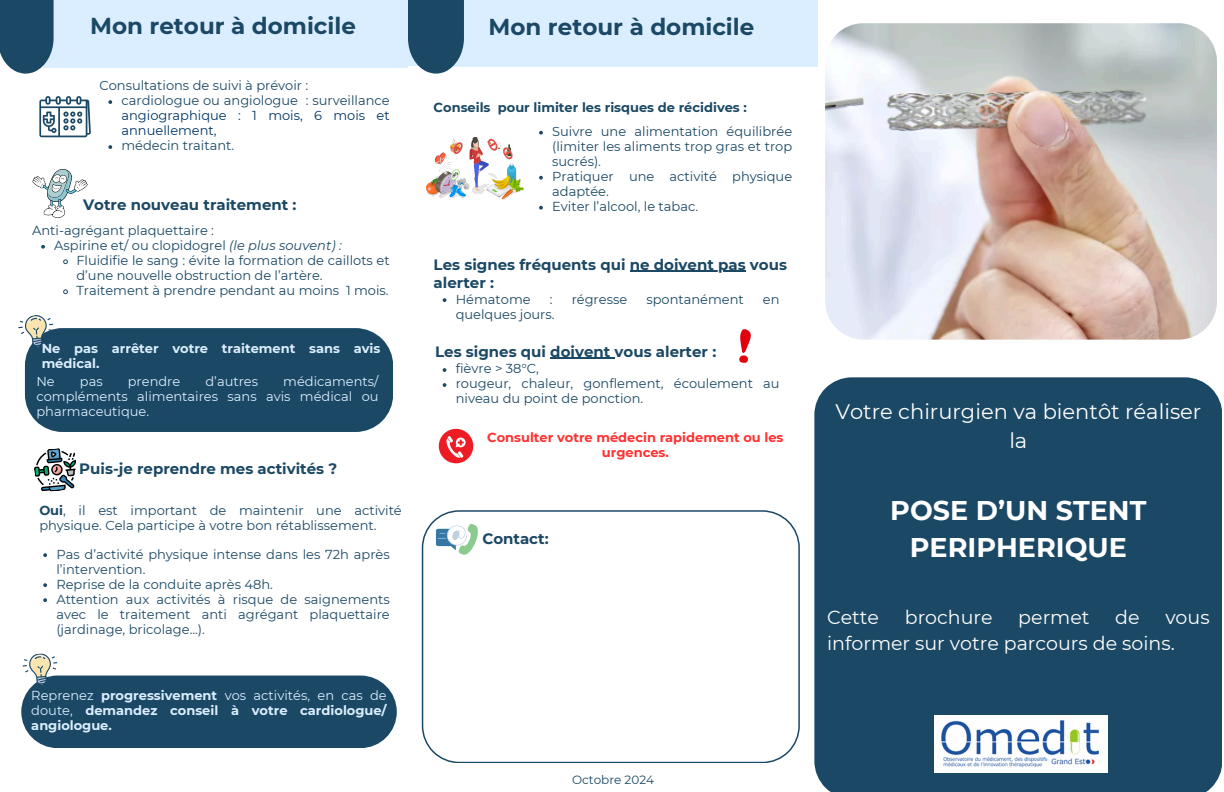
<style>
.page{position:relative;width:1224px;height:792px;background:#fff}
.page>*{position:absolute;margin:0;border:0;box-sizing:border-box;transform-origin:0 0}
.t1{font:700 27px/37.5px "Montserrat";color:#fff;text-align:center}
.t2{font:700 23px "Montserrat";color:#1b4864}
.t3{font:21px/29.2px "Montserrat";color:#fff;text-align:center}
.t4{font:19px/26.2px "Montserrat";color:#fff}
.t5{font:700 15px "Montserrat";color:#1b4864}
.t6{font:13px/15px "Montserrat";color:#1b4864}
.t7{font:700 13px/15px "Montserrat";color:#dbeeff}
.t8{font:13px/15px "Montserrat";color:#dbeeff;text-align:justify}
.t9{font:13px/15px "Montserrat";color:#003566;text-align:justify}
.t10{font:700 13px/15px "Montserrat";color:#ff3131;text-align:center}
.t11{font:700 13px "Montserrat";color:#1b4864}
.t12{font:12px "Montserrat";color:#1b4864}
.s1{color:#1b4864}
.s2{font-style:italic}
.s3{font-weight:700}
.s4{font-weight:400}
</style>
<div class="page">
<div style="left:814px;top:377px;width:408px;height:415px;background:#1b4864"></div>
<div style="left:43px;top:0;width:365px;height:68px;background:#dbeeff"></div>
<svg style="left:422px;top:510px;width:378px;height:253px"></svg>
<div style="left:454px;top:0;width:364px;height:67px;background:#dbeeff"></div>
<svg style="left:436px;top:524px;width:42px;height:31px"></svg>
<img style="left:935px;top:715px;width:173px;height:58px">
<img style="left:825px;top:23px;width:392px;height:317px;border-radius:38px">
<svg style="left:34px;top:448px;width:42px;height:44px"></svg>
<svg style="left:43px;top:553px;width:4px;height:4px"></svg>
<svg style="left:43px;top:583px;width:4px;height:4px"></svg>
<svg style="left:43px;top:598px;width:4px;height:4px"></svg>
<img style="left:739px;top:329px;width:11px;height:33px">
<svg style="left:439px;top:429px;width:34px;height:34px"></svg>
<img style="left:426px;top:137px;width:98px;height:63px">
<svg style="left:18px;top:315px;width:375px;height:117px;background:#3e647b"></svg>
<svg style="left:39px;top:96px;width:52px;height:41px"></svg>
<svg style="left:108px;top:100px;width:4px;height:4px"></svg>
<svg style="left:108px;top:145px;width:4px;height:4px"></svg>
<svg style="left:539px;top:131px;width:4px;height:4px"></svg>
<svg style="left:539px;top:176px;width:4px;height:4px"></svg>
<svg style="left:539px;top:206px;width:4px;height:4px"></svg>
<svg style="left:32px;top:169px;width:56px;height:49px"></svg>
<svg style="left:41px;top:245px;width:4px;height:4px"></svg>
<svg style="left:63px;top:259px;width:5px;height:6px"></svg>
<svg style="left:63px;top:289px;width:5px;height:6px"></svg>
<hr style="left:630px;top:271px;width:116px;height:1px;background:#1b4864">
<hr style="left:550px;top:358px;width:65px;height:1px;background:#1b4864">
<svg style="left:443px;top:298px;width:3px;height:4px"></svg>
<div style="left:21px;top:676px;width:376px;height:72px;background:#1b4864;border-radius:36px"></div>
<svg style="left:22px;top:653px;width:37px;height:34px"></svg>
<svg style="left:443px;top:368px;width:3px;height:4px"></svg>
<svg style="left:443px;top:383px;width:3px;height:4px"></svg>
<svg style="left:0;top:0;width:54px;height:74px;background:#315a74"></svg>
<svg style="left:408px;top:0;width:56px;height:74px;background:#325b75"></svg>
<p class="t2" style="left:90px;top:12px;width:267px">Mon retour à domicile</p>
<p class="t2" style="left:489px;top:13px;width:267px">Mon retour à domicile</p>
<h5 class="t6" style="left:99px;top:78px;width:210px">Consultations de suivi à prévoir :</h5>
<p class="t9" style="left:122px;top:93px;width:270px"><span class="s1">cardiologue ou angiologue : surveillance </span>angiographique : 1 mois, 6 mois et annuellement,</p>
<p class="t6" style="left:122px;top:138px;width:114px">médecin traitant.</p>
<p class="t11" style="left:434px;top:99px;width:315px">Conseils pour limiter les risques de récidives :</p>
<p class="t6" style="left:552px;top:124px;width:242px;text-align:justify">Suivre une alimentation équilibrée (limiter les aliments trop gras et trop sucrés).</p>
<p class="t6" style="left:552px;top:169px;width:242px">Pratiquer une activité physique adaptée.</p>
<p class="t5" style="left:83px;top:195px;width:215px">Votre nouveau traitement :</p>
<h6 class="t6" style="left:552px;top:199px;width:147px">Eviter l’alcool, le tabac.</h6>
<p class="t6" style="left:32px;top:223px;width:183px">Anti-agrégant plaquettaire :</p>
<h5 class="t6" style="left:54px;top:238px;width:289px">Aspirine et/ ou clopidogrel <span class="s2">(le plus souvent) :</span></h5>
<p class="t6" style="left:76px;top:253px;width:315px">Fluidifie le sang : évite la formation de caillots et d’une nouvelle obstruction de l’artère.</p>
<p class="t6" style="left:76px;top:283px;width:314px">Traitement à prendre pendant au moins 1 mois.</p>
<h4 class="t5" style="left:434px;top:255px;width:355px">Les signes fréquents qui ne doivent pas vous</h4>
<p class="t5" style="left:434px;top:273px;width:62px">alerter :</p>
<h6 class="t6" style="left:456px;top:291px;width:76px">Hématome</h6>
<h6 class="t6" style="left:550px;top:291px;width:4px">:</h6>
<h6 class="t6" style="left:572px;top:291px;width:57px">régresse</h6>
<h6 class="t6" style="left:646px;top:291px;width:99px">spontanément</h6>
<h6 class="t6" style="left:763px;top:291px;width:18px">en</h6>
<h6 class="t6" style="left:456px;top:306px;width:100px">quelques jours.</h6>
<p class="t7" style="left:42px;top:341px;width:340px">Ne pas arrêter votre traitement sans avis médical.</p>
<p class="t8" style="left:36px;top:374px;width:20px">Ne</p>
<p class="t8" style="left:80px;top:374px;width:24px">pas</p>
<p class="t8" style="left:128px;top:374px;width:54px">prendre</p>
<p class="t8" style="left:205px;top:374px;width:54px">d’autres</p>
<p class="t8" style="left:36px;top:374px;width:344px;text-indent:247px">médicaments/ compléments alimentaires sans avis médical ou pharmaceutique.</p>
<p class="t5" style="left:79px;top:460px;width:260px">Puis-je reprendre mes activités ?</p>
<p class="t6" style="left:39px;top:503px;width:364px"><span class="s3">Oui</span>, il est important de maintenir une activité physique. Cela participe à votre bon rétablissement.</p>
<p class="t6" style="left:56px;top:546px;width:335px">Pas d’activité physique intense dans les 72h après l’intervention.</p>
<p class="t6" style="left:56px;top:576px;width:218px">Reprise de la conduite après 48h.</p>
<p class="t6" style="left:56px;top:591px;width:335px;text-align:justify">Attention aux activités à risque de saignements avec le traitement anti agrégant plaquettaire (jardinage, bricolage...).</p>
<p class="t7" style="left:31px;top:688px;width:357px;text-align:justify"><span class="s4">Reprenez</span> progressivement <span class="s4">vos activités, en cas de doute,</span> demandez conseil à votre cardiologue/ angiologue.</p>
<p class="t5" style="left:435px;top:342px;width:283px">Les signes qui doivent vous alerter :</p>
<h5 class="t6" style="left:456px;top:361px;width:85px">fièvre &gt; 38°C,</h5>
<p class="t6" style="left:456px;top:376px;width:325px">rougeur, chaleur, gonflement, écoulement au niveau du point de ponction.</p>
<p class="t10" style="left:487px;top:430px;width:298px">Consulter votre médecin rapidement ou les urgences.</p>
<h3 class="t5" style="left:482px;top:529px;width:68px">Contact:</h3>
<h1 class="t12" style="left:572px;top:772px;width:84px">Octobre 2024</h1>
<p class="t3" style="left:835px;top:396px;width:368px">Votre chirurgien va bientôt réaliser la</p>
<p class="t1" style="left:890px;top:491px;width:258px">POSE D’UN STENT<br>PERIPHERIQUE</p>
<h5 class="t4" style="left:827px;top:604px;width:54px">Cette</h5>
<h5 class="t4" style="left:905px;top:604px;width:89px">brochure</h5>
<h5 class="t4" style="left:1018px;top:604px;width:73px">permet</h5>
<h5 class="t4" style="left:1115px;top:604px;width:26px">de</h5>
<h5 class="t4" style="left:827px;top:604px;width:384px;text-indent:338px">vous informer sur votre parcours de soins.</h5>
</div>
